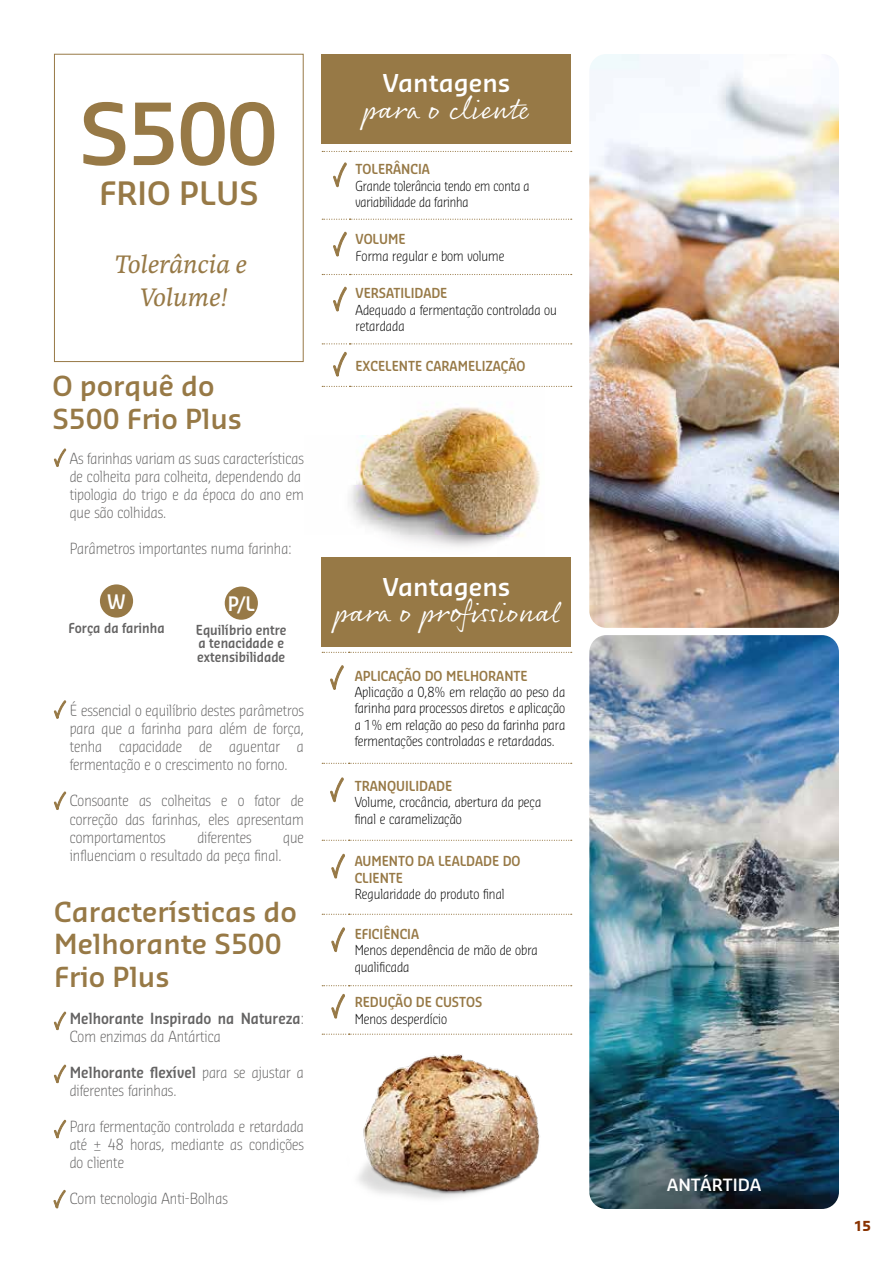
<style>
.page{position:relative;width:893px;height:1263px;background:#fff}
.page>*{position:absolute;margin:0;border:0;box-sizing:border-box;transform-origin:0 0}
.t1{font:600 31.5px "Sansa Std";color:#977946}
.t2{font:30px "Rollerscript Smooth";color:#fff}
.t3{font:600 27px/32.4px "Sansa Std";color:#977946}
.t4{font:italic 27px/32.4px "Karmina";color:#977946;text-align:center}
.t5{font:600 24px "Sansa Std";color:#fff}
.t6{font:600 19.5px "Sansa Con Std";color:#fff}
.t7{font:600 16.5px "Sansa Std";color:#fff}
.t8{font:300 15px/18px "Sansa Con Std";color:#646363;text-align:justify}
.t9{font:600 15px/18px "Sansa Con Std";color:#646363}
.t10{font:300 13.5px/16.5px "Sansa Con Std";color:#000}
.t11{font:600 13.5px/16.5px "Sansa Con Std";color:#977946}
.t12{font:600 13.5px/13.5px "Sansa Con Std";color:#646363}
.t13{font:700 13.5px "Sansa Std";color:#893200}
.s1{font-weight:300}
.s2{font-weight:600}
</style>
<div class="page">
<img style="left:321px;top:385px;width:222px;height:201px">
<div style="left:322px;top:54px;width:249px;height:89px;background:#977946"></div>
<div style="left:54px;top:54px;width:249px;height:308px;border:1px solid #977946"></div>
<svg style="left:322px;top:274px;width:250px;height:1px"></svg>
<svg style="left:322px;top:343px;width:250px;height:1px"></svg>
<svg style="left:322px;top:386px;width:250px;height:1px"></svg>
<svg style="left:322px;top:151px;width:250px;height:1px"></svg>
<svg style="left:322px;top:219px;width:250px;height:1px"></svg>
<svg style="left:54px;top:448px;width:13px;height:19px"></svg>
<svg style="left:54px;top:700px;width:13px;height:19px"></svg>
<svg style="left:54px;top:791px;width:13px;height:19px"></svg>
<div style="left:100px;top:584px;width:33px;height:34px;background:#977946;border-radius:50%"></div>
<div style="left:225px;top:586px;width:33px;height:34px;background:#977946;border-radius:50%"></div>
<svg style="left:83px;top:102px;width:191px;height:64px"></svg>
<div style="left:322px;top:557px;width:249px;height:90px;background:#977946"></div>
<svg style="left:322px;top:840px;width:250px;height:1px"></svg>
<svg style="left:322px;top:914px;width:250px;height:1px"></svg>
<svg style="left:322px;top:985px;width:250px;height:1px"></svg>
<svg style="left:322px;top:1034px;width:250px;height:1px"></svg>
<svg style="left:322px;top:652px;width:250px;height:1px"></svg>
<svg style="left:322px;top:763px;width:250px;height:1px"></svg>
<img style="left:589px;top:635px;width:250px;height:574px">
<img style="left:589px;top:54px;width:250px;height:574px">
<img style="left:358px;top:1054px;width:182px;height:145px">
<svg style="left:54px;top:1011px;width:13px;height:19px"></svg>
<svg style="left:54px;top:1064px;width:13px;height:19px"></svg>
<svg style="left:54px;top:1120px;width:13px;height:18px"></svg>
<svg style="left:333px;top:162px;width:14px;height:25px"></svg>
<svg style="left:333px;top:231px;width:14px;height:26px"></svg>
<svg style="left:333px;top:286px;width:14px;height:25px"></svg>
<svg style="left:333px;top:352px;width:14px;height:25px"></svg>
<svg style="left:330px;top:665px;width:14px;height:25px"></svg>
<svg style="left:330px;top:777px;width:14px;height:25px"></svg>
<svg style="left:331px;top:927px;width:14px;height:25px"></svg>
<svg style="left:331px;top:853px;width:14px;height:25px"></svg>
<svg style="left:331px;top:994px;width:14px;height:25px"></svg>
<svg style="left:54px;top:1190px;width:12px;height:18px"></svg>
<h1 class="t1" style="left:99px;top:173px;width:161px">FRIO PLUS</h1>
<h3 class="t4" style="left:113px;top:249px;width:134px">Tolerância e<br>Volume!</h3>
<h3 class="t3" style="left:52px;top:369px;width:191px">O porquê do<br>S500 Frio Plus</h3>
<p class="t8" style="left:70px;top:449px;width:236px;text-align:left">As farinhas variam as suas características de colheita para colheita, dependendo da tipologia do trigo e da época do ano em que são colhidas.</p>
<p class="t8" style="left:70px;top:539px;width:223px">Parâmetros importantes numa farinha:</p>
<h3 class="t6" style="left:108px;top:589px;width:19px">W</h3>
<h3 class="t6" style="left:228px;top:590px;width:28px">P/L</h3>
<p class="t12" style="left:68px;top:620px;width:98px">Força da farinha</p>
<p class="t12" style="left:196px;top:622px;width:92px">Equilíbrio entre a tenacidade e extensibilidade</p>
<p class="t8" style="left:70px;top:701px;width:236px">É essencial o equilíbrio destes parâmetros para que a farinha para além de força, tenha capacidade de aguentar a fermentação e o crescimento no forno.</p>
<p class="t8" style="left:70px;top:791px;width:236px">Consoante as colheitas e o fator de correção das farinhas, eles apresentam comportamentos</p>
<p class="t8" style="left:197px;top:827px;width:56px">diferentes</p>
<p class="t8" style="left:283px;top:827px;width:22px">que</p>
<p class="t8" style="left:70px;top:845px;width:213px">influenciam o resultado da peça final.</p>
<h3 class="t3" style="left:54px;top:894px;width:244px">Características do<br>Melhorante S500<br>Frio Plus</h3>
<p class="t9" style="left:70px;top:1008px;width:236px">Melhorante Inspirado na Natureza<span class="s1">:<br>Com enzimas da Antártica</span></p>
<p class="t8" style="left:70px;top:1062px;width:236px"><span class="s2">Melhorante flexível</span> para se ajustar a diferentes farinhas.</p>
<p class="t8" style="left:70px;top:1116px;width:236px">Para fermentação controlada e retardada até ± 48 horas, mediante as condições do cliente</p>
<p class="t8" style="left:70px;top:1188px;width:160px">Com tecnologia Anti-Bolhas</p>
<h3 class="t5" style="left:382px;top:68px;width:130px">Vantagens</h3>
<h2 class="t2" style="left:363px;top:90px;width:169px">para o cliente</h2>
<p class="t11" style="left:356px;top:160px;width:76px">TOLERÂNCIA</p>
<p class="t10" style="left:356px;top:177px;width:176px">Grande tolerância tendo em conta a variabilidade da farinha</p>
<p class="t11" style="left:356px;top:230px;width:51px">VOLUME</p>
<p class="t10" style="left:356px;top:247px;width:150px">Forma regular e bom volume</p>
<p class="t11" style="left:356px;top:284px;width:93px">VERSATILIDADE</p>
<p class="t10" style="left:356px;top:301px;width:203px">Adequado a fermentação controlada ou retardada</p>
<p class="t11" style="left:356px;top:357px;width:171px">EXCELENTE CARAMELIZAÇÃO</p>
<h3 class="t5" style="left:382px;top:571px;width:130px">Vantagens</h3>
<h2 class="t2" style="left:334px;top:593px;width:229px">para o profissional</h2>
<p class="t11" style="left:355px;top:667px;width:174px">APLICAÇÃO DO MELHORANTE</p>
<p class="t10" style="left:355px;top:683px;width:212px;text-align:justify">Aplicação a 0,8% em relação ao peso da farinha para processos diretos e aplicação a 1% em relação ao peso da farinha para fermentações controladas e retardadas.</p>
<p class="t11" style="left:355px;top:777px;width:99px">TRANQUILIDADE</p>
<p class="t10" style="left:355px;top:793px;width:188px">Volume, crocância, abertura da peça final e caramelização</p>
<p class="t11" style="left:355px;top:852px;width:167px">AUMENTO DA LEALDADE DO<br>CLIENTE</p>
<p class="t10" style="left:355px;top:885px;width:151px">Regularidade do produto final</p>
<p class="t11" style="left:355px;top:925px;width:66px">EFICIÊNCIA</p>
<p class="t10" style="left:355px;top:942px;width:185px">Menos dependência de mão de obra qualificada</p>
<p class="t11" style="left:355px;top:993px;width:129px">REDUÇÃO DE CUSTOS</p>
<p class="t10" style="left:355px;top:1010px;width:94px">Menos desperdício</p>
<p class="t7" style="left:667px;top:1174px;width:96px">ANTÁRTIDA</p>
<p class="t13" style="left:854px;top:1217px;width:18px">15</p>
</div>
